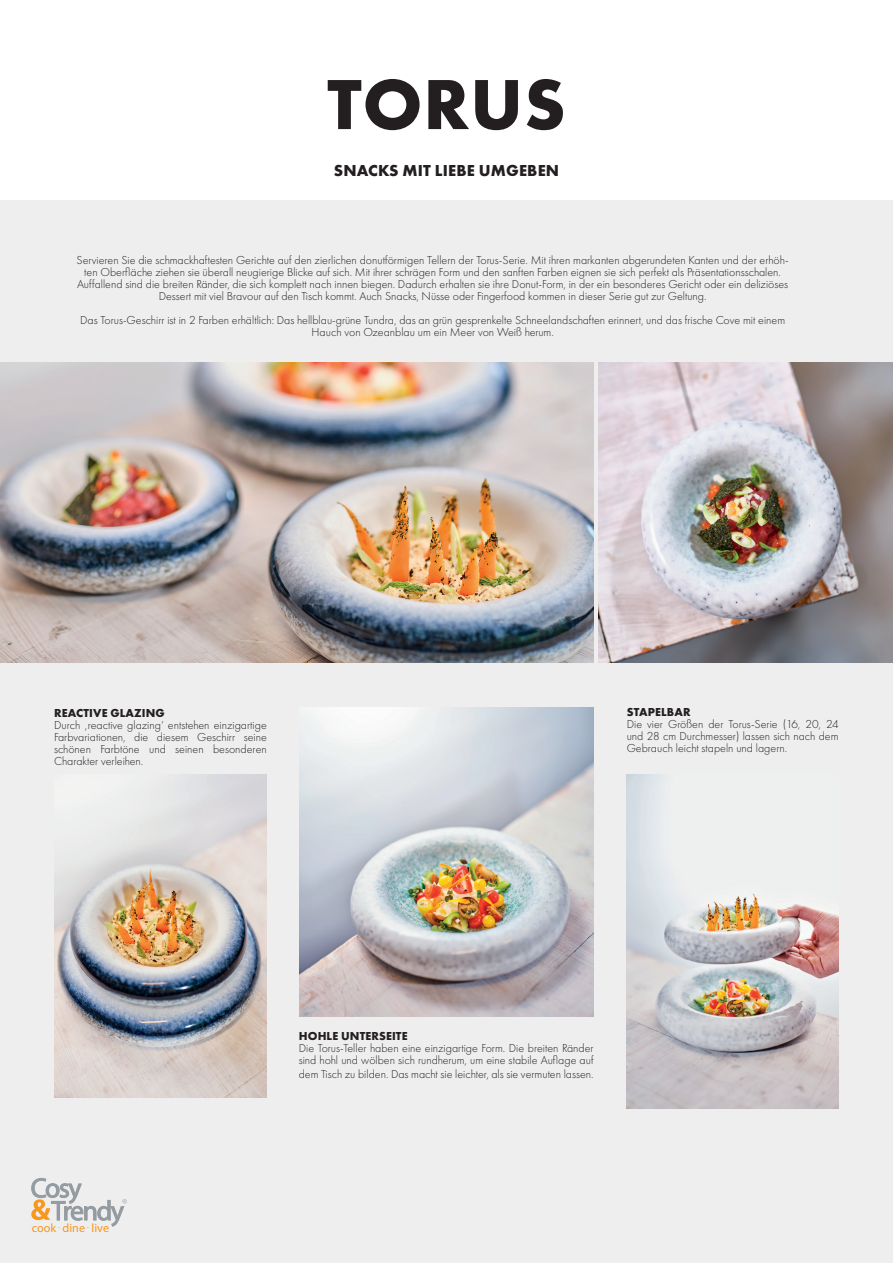
<style>
.page{position:relative;width:893px;height:1263px;background:#fff}
.page>*{position:absolute;margin:0;border:0;box-sizing:border-box;transform-origin:0 0}
.t1{font:700 73.5px "Futura PT";letter-spacing:.01em;color:#231f20}
.t2{font:700 16.5px "Futura PT";letter-spacing:.01em;color:#231f20}
.t3{font:12.15px "Myriad Pro";color:#f7971d}
.t4{font:300 12px/12px "Futura PT";color:#231f20;text-align:justify}
.t5{font:700 12px "Futura PT";letter-spacing:.01em;color:#231f20}
</style>
<div class="page">
<div style="left:0;top:662px;width:893px;height:601px;background:#eeeeef"></div>
<div style="left:0;top:200px;width:893px;height:162px;background:#eeeeef"></div>
<div style="left:594px;top:335px;width:5px;height:340px;background:#eeeeef"></div>
<img style="left:54px;top:775px;width:213px;height:322px">
<img style="left:299px;top:707px;width:295px;height:309px">
<img style="left:627px;top:775px;width:212px;height:333px">
<img style="left:0;top:362px;width:594px;height:300px">
<img style="left:598px;top:362px;width:295px;height:300px">
<svg style="left:31px;top:1178px;width:96px;height:50px"></svg>
<h1 class="t1" style="left:327px;top:57px;width:240px">TORUS</h1>
<h2 class="t2" style="left:334px;top:160px;width:227px">SNACKS MIT LIEBE UMGEBEN</h2>
<p class="t4" style="left:77px;top:254px;width:714px;text-align:center">Servieren Sie die schmackhaftesten Gerichte auf den zierlichen donutförmigen Tellern der Torus-Serie. Mit ihren markanten abgerundeten Kanten und der erhöh&shy;ten Oberfläche ziehen sie überall neugierige Blicke auf sich. Mit ihrer schrägen Form und den sanften Farben eignen sie sich perfekt als Präsentationsschalen.<br>Auffallend sind die breiten Ränder, die sich komplett nach innen biegen. Dadurch erhalten sie ihre Donut-Form, in der ein besonderes Gericht oder ein deliziöses Dessert mit viel Bravour auf den Tisch kommt. Auch Snacks, Nüsse oder Fingerfood kommen in dieser Serie gut zur Geltung.</p>
<p class="t4" style="left:80px;top:314px;width:706px;text-align:center">Das Torus-Geschirr ist in 2 Farben erhältlich: Das hellblau-grüne Tundra, das an grün gesprenkelte Schneelandschaften erinnert, und das frische Cove mit einem<br>Hauch von Ozeanblau um ein Meer von Weiß herum.</p>
<p class="t5" style="left:54px;top:705px;width:112px">REACTIVE GLAZING</p>
<p class="t4" style="left:54px;top:719px;width:214px">Durch ‚reactive glazing‘ entstehen einzigartige Farbvariationen, die diesem Geschirr seine schönen Farbtöne und seinen besonderen Charakter verleihen.</p>
<p class="t5" style="left:627px;top:704px;width:65px">STAPELBAR</p>
<p class="t4" style="left:627px;top:718px;width:213px">Die vier Größen der Torus-Serie (16, 20, 24 und 28 cm Durchmesser) lassen sich nach dem Gebrauch leicht stapeln und lagern.</p>
<p class="t3" style="left:32px;top:1220px;width:79px">cook dine live</p>
<p class="t5" style="left:299px;top:1028px;width:110px">HOHLE UNTERSEITE</p>
<p class="t4" style="left:299px;top:1042px;width:296px">Die Torus-Teller haben eine einzigartige Form. Die breiten Ränder sind hohl und wölben sich rundherum, um eine stabile Auflage auf</p>
<p class="t4" style="left:299px;top:1067px;width:296px">dem Tisch zu bilden. Das macht sie leichter, als sie vermuten lassen.</p>
</div>
